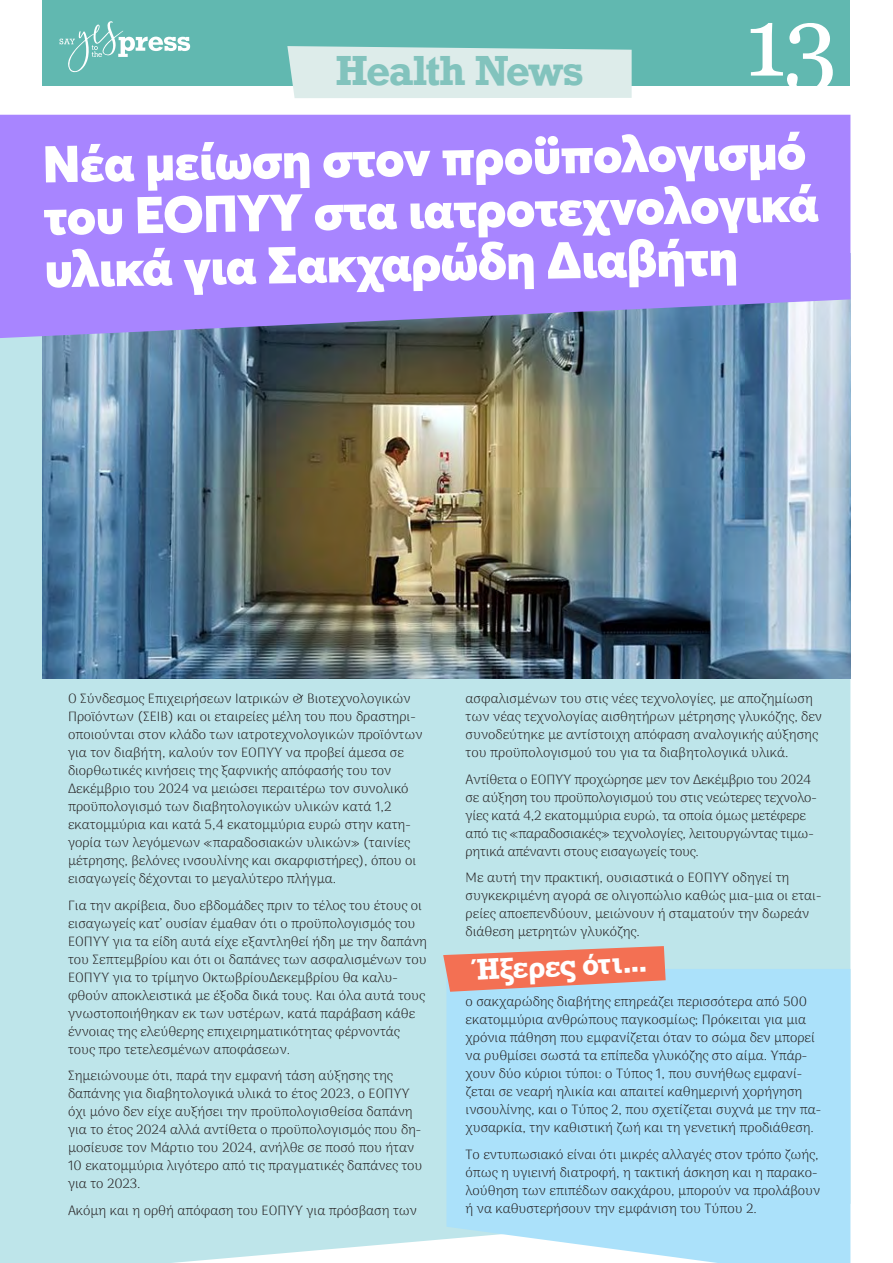
<style>
.page{position:relative;width:893px;height:1263px;background:#fff}
.page>*{position:absolute;margin:0;border:0;box-sizing:border-box;transform-origin:0 0}
.t1{font:97.5px "Georgia";color:#fff}
.t2{font:900 51px/52.5px "Averta";color:#fff}
.t3{font:700 39.6px "Rockwell";letter-spacing:-.035em;color:#82c3bd}
.t4{font:700 28.05px "Rockwell";color:#fff}
.t5{font:100 13.5px/18px "Arima";color:#231f20}
</style>
<div class="page">
<div style="left:0;top:338px;width:850px;height:925px;background:#bee5ea"></div>
<img style="left:43px;top:338px;width:807px;height:340px">
<div style="left:446px;top:969px;width:404px;height:294px;background:#abe1fa"></div>
<div style="left:43px;top:0;width:807px;height:85px;background:#61b8b0"></div>
<svg style="left:60px;top:21px;width:130px;height:51px"></svg>
<svg style="left:0;top:115px;width:850px;height:223px;background:#a284f5"></svg>
<div style="left:287px;top:46px;width:345px;height:52px;background:#ddecea"></div>
<svg style="left:443px;top:946px;width:223px;height:46px;background:#e38b79"></svg>
<h1 class="t1" style="left:744px;top:-29px;width:95px">13</h1>
<h2 class="t2" style="left:42px;top:137px;width:776px;rotate:-1deg">Νέα μείωση στον προϋπολογισμό του ΕΟΠΥΥ στα ιατροτεχνολογικά υλικά για Σακχαρώδη Διαβήτη</h2>
<h3 class="t3" style="left:335px;top:45px;width:250px">Health News</h3>
<p class="t5" style="left:68px;top:690px;width:356px">Ο Σύνδεσμος Επιχειρήσεων Ιατρικών &amp; Βιοτεχνολογικών Προϊόντων (ΣΕΙΒ) και οι εταιρείες μέλη του που δραστηρι&shy;οποιούνται στον κλάδο των ιατροτεχνολογικών προϊόντων για τον διαβήτη, καλούν τον ΕΟΠΥΥ να προβεί άμεσα σε διορθωτικές κινήσεις της ξαφνικής απόφασής του τον Δεκέμβριο του 2024 να μειώσει περαιτέρω τον συνολικό προϋπολογισμό των διαβητολογικών υλικών κατά 1,2 εκατομμύρια και κατά 5,4 εκατομμύρια ευρώ στην κατη&shy;γορία των λεγόμενων «παραδοσιακών υλικών» (ταινίες μέτρησης, βελόνες ινσουλίνης και σκαρφιστήρες), όπου οι εισαγωγείς δέχονται το μεγαλύτερο πλήγμα.</p>
<p class="t5" style="left:68px;top:896px;width:360px">Για την ακρίβεια, δυο εβδομάδες πριν το τέλος του έτους οι εισαγωγείς κατ’ ουσίαν έμαθαν ότι ο προϋπολογισμός του ΕΟΠΥΥ για τα είδη αυτά είχε εξαντληθεί ήδη με την δαπάνη του Σεπτεμβρίου και ότι οι δαπάνες των ασφαλισμένων του ΕΟΠΥΥ για το τρίμηνο ΟκτωβρίουΔεκεμβρίου θα καλυ&shy;φθούν αποκλειστικά με έξοδα δικά τους. Και όλα αυτά τους γνωστοποιήθηκαν εκ των υστέρων, κατά παράβαση κάθε έννοιας της ελεύθερης επιχειρηματικότητας φέρνοντάς τους προ τετελεσμένων αποφάσεων.</p>
<p class="t5" style="left:68px;top:1067px;width:356px">Σημειώνουμε ότι, παρά την εμφανή τάση αύξησης της δαπάνης για διαβητολογικά υλικά το έτος 2023, ο ΕΟΠΥΥ όχι μόνο δεν είχε αυξήσει την προϋπολογισθείσα δαπάνη για το έτος 2024 αλλά αντίθετα ο προϋπολογισμός που δη&shy;μοσίευσε τον Μάρτιο του 2024, ανήλθε σε ποσό που ήταν 10 εκατομμύρια λιγότερο από τις πραγματικές δαπάνες του για το 2023.</p>
<p class="t5" style="left:68px;top:1201px;width:350px">Ακόμη και η ορθή απόφαση του ΕΟΠΥΥ για πρόσβαση των</p>
<p class="t5" style="left:466px;top:690px;width:358px">ασφαλισμένων του στις νέες τεχνολογίες, με αποζημίωση των νέας τεχνολογίας αισθητήρων μέτρησης γλυκόζης, δεν συνοδεύτηκε με αντίστοιχη απόφαση αναλογικής αύξησης του προϋπολογισμού του για τα διαβητολογικά υλικά.</p>
<p class="t5" style="left:466px;top:770px;width:353px">Αντίθετα ο ΕΟΠΥΥ προχώρησε μεν τον Δεκέμβριο του 2024 σε αύξηση του προϋπολογισμού του στις νεώτερες τεχνολο&shy;γίες κατά 4,2 εκατομμύρια ευρώ, τα οποία όμως μετέφερε από τις «παραδοσιακές» τεχνολογίες, λειτουργώντας τιμω&shy;ρητικά απέναντι στους εισαγωγείς τους.</p>
<p class="t5" style="left:466px;top:868px;width:357px">Με αυτή την πρακτική, ουσιαστικά ο ΕΟΠΥΥ οδηγεί τη συγκεκριμένη αγορά σε ολιγοπώλιο καθώς μια-μια οι εται&shy;ρείες αποεπενδύουν, μειώνουν ή σταματούν την δωρεάν διάθεση μετρητών γλυκόζης.</p>
<p class="t5" style="left:466px;top:962px;width:343px;line-height:26.5px">Ήξερες ότι ...<br>ο σακχαρώδης διαβήτης επηρεάζει περισσότερα από 500</p>
<p class="t5" style="left:466px;top:1010px;width:357px">εκατομμύρια ανθρώπους παγκοσμίως; Πρόκειται για μια χρόνια πάθηση που εμφανίζεται όταν το σώμα δεν μπορεί να ρυθμίσει σωστά τα επίπεδα γλυκόζης στο αίμα. Υπάρ&shy;χουν δύο κύριοι τύποι: ο Τύπος 1, που συνήθως εμφανί&shy;ζεται σε νεαρή ηλικία και απαιτεί καθημερινή χορήγηση ινσουλίνης, και ο Τύπος 2, που σχετίζεται συχνά με την πα&shy;χυσαρκία, την καθιστική ζωή και τη γενετική προδιάθεση.</p>
<p class="t5" style="left:466px;top:1145px;width:356px">Το εντυπωσιακό είναι ότι μικρές αλλαγές στον τρόπο ζωής, όπως η υγιεινή διατροφή, η τακτική άσκηση και η παρακο&shy;λούθηση των επιπέδων σακχάρου, μπορούν να προλάβουν ή να καθυστερήσουν την εμφάνιση του Τύπου 2.</p>
<h3 class="t4" style="left:471px;top:952px;width:178px;rotate:-3deg">Ήξερες ότι...</h3>
</div>
